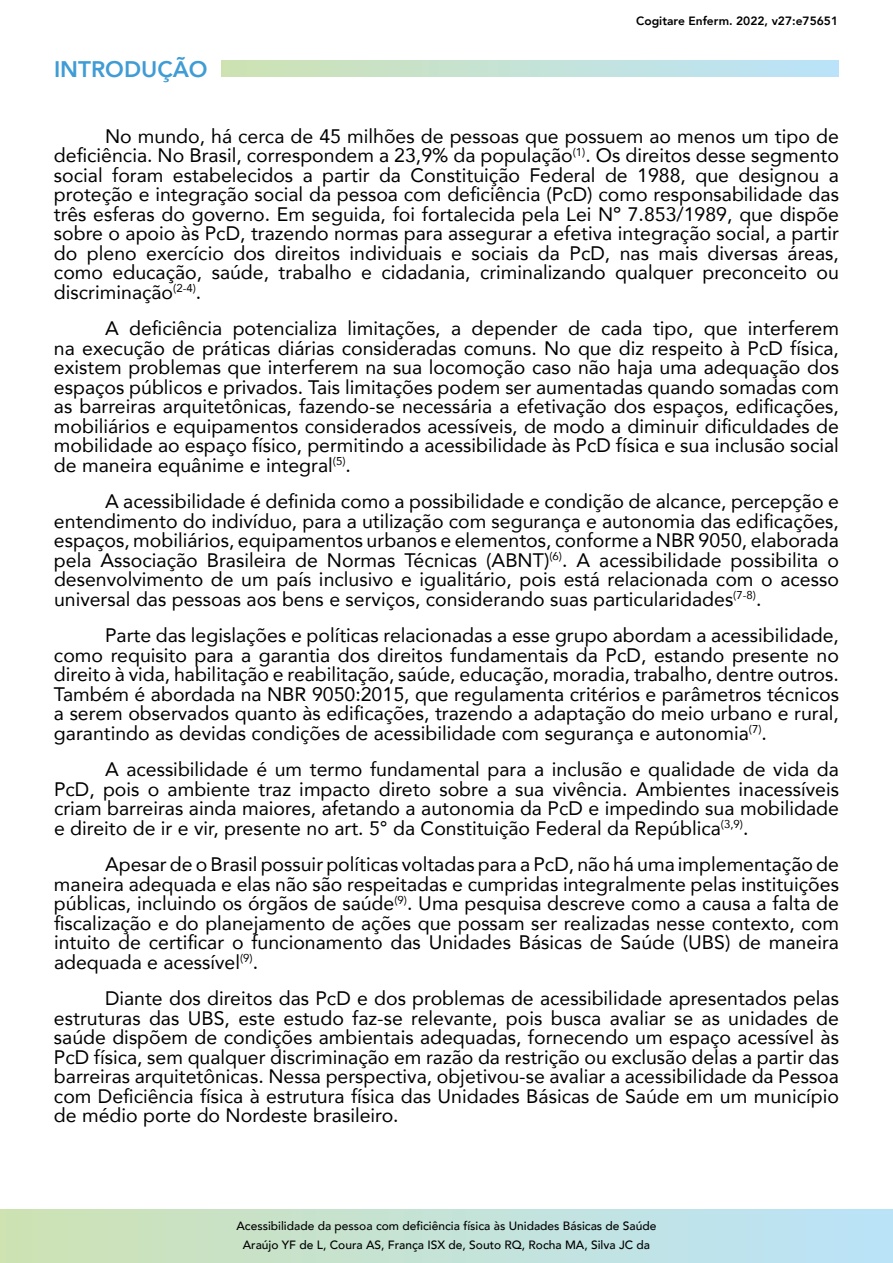
<style>
.page{position:relative;width:893px;height:1263px;background:#fff}
.page>*{position:absolute;margin:0;border:0;box-sizing:border-box;transform-origin:0 0}
.t1{font:800 22.5px "Avenir";color:#409cd4}
.t2{font:19.5px/19.5px "Avenir";color:#000;text-align:justify}
.t3{font:500 12px/18.6px "Avenir";color:#000;text-align:center}
.t4{font:800 12px "Avenir";color:#000}
</style>
<div class="page">
<div style="left:221px;top:60px;width:618px;height:17px;background:linear-gradient(to right,#cee2b3,#bae3fb)"></div>
<svg style="left:0;top:1209px;width:893px;height:54px;background:#c4e2d6"></svg>
<p class="t1" style="left:54px;top:51px;width:155px">INTRODUÇÃO</p>
<p class="t4" style="left:636px;top:12px;width:203px">Cogitare Enferm. 2022, v27:e75651</p>
<p class="t2" style="left:54px;top:126px;width:786px;text-indent:51px">No mundo, há cerca de 45 milhões de pessoas que possuem ao menos um tipo de deficiência. No Brasil, correspondem a 23,9% da população<sup>(1)</sup>. Os direitos desse segmento social foram estabelecidos a partir da Constituição Federal de 1988, que designou a proteção e integração social da pessoa com deficiência (PcD) como responsabilidade das três esferas do governo. Em seguida, foi fortalecida pela Lei Nº 7.853/1989, que dispõe sobre o apoio às PcD, trazendo normas para assegurar a efetiva integração social, a partir do pleno exercício dos direitos individuais e sociais da PcD, nas mais diversas áreas, como educação, saúde, trabalho e cidadania, criminalizando qualquer preconceito ou discriminação<sup>(2-4)</sup>.</p>
<p class="t2" style="left:54px;top:318px;width:786px;text-indent:51px">A deficiência potencializa limitações, a depender de cada tipo, que interferem na execução de práticas diárias consideradas comuns. No que diz respeito à PcD física, existem problemas que interferem na sua locomoção caso não haja uma adequação dos espaços públicos e privados. Tais limitações podem ser aumentadas quando somadas com as barreiras arquitetônicas, fazendo-se necessária a efetivação dos espaços, edificações, mobiliários e equipamentos considerados acessíveis, de modo a diminuir dificuldades de mobilidade ao espaço físico, permitindo a acessibilidade às PcD física e sua inclusão social de maneira equânime e integral<sup>(5)</sup>.</p>
<p class="t2" style="left:54px;top:491px;width:786px;text-indent:51px">A acessibilidade é definida como a possibilidade e condição de alcance, percepção e entendimento do indivíduo, para a utilização com segurança e autonomia das edificações, espaços, mobiliários, equipamentos urbanos e elementos, conforme a NBR 9050, elaborada pela Associação Brasileira de Normas Técnicas (ABNT)<sup>(6)</sup>. A acessibilidade possibilita o desenvolvimento de um país inclusivo e igualitário, pois está relacionada com o acesso universal das pessoas aos bens e serviços, considerando suas particularidades<sup>(7-8)</sup>.</p>
<p class="t2" style="left:54px;top:625px;width:786px;text-indent:51px">Parte das legislações e políticas relacionadas a esse grupo abordam a acessibilidade, como requisito para a garantia dos direitos fundamentais da PcD, estando presente no direito à vida, habilitação e reabilitação, saúde, educação, moradia, trabalho, dentre outros.<br>Também é abordada na NBR 9050:2015, que regulamenta critérios e parâmetros técnicos a serem observados quanto às edificações, trazendo a adaptação do meio urbano e rural, garantindo as devidas condições de acessibilidade com segurança e autonomia<sup>(7)</sup>.</p>
<p class="t2" style="left:54px;top:759px;width:786px;text-indent:51px">A acessibilidade é um termo fundamental para a inclusão e qualidade de vida da PcD, pois o ambiente traz impacto direto sobre a sua vivência. Ambientes inacessíveis criam barreiras ainda maiores, afetando a autonomia da PcD e impedindo sua mobilidade e direito de ir e vir, presente no art. 5° da Constituição Federal da República<sup>(3,9)</sup>.</p>
<p class="t2" style="left:54px;top:854px;width:786px;text-indent:51px">Apesar de o Brasil possuir políticas voltadas para a PcD, não há uma implementação de maneira adequada e elas não são respeitadas e cumpridas integralmente pelas instituições públicas, incluindo os órgãos de saúde<sup>(9)</sup>. Uma pesquisa descreve como a causa a falta de fiscalização e do planejamento de ações que possam ser realizadas nesse contexto, com intuito de certificar o funcionamento das Unidades Básicas de Saúde (UBS) de maneira adequada e acessível<sup>(9)</sup>.</p>
<p class="t2" style="left:54px;top:988px;width:786px;text-indent:51px">Diante dos direitos das PcD e dos problemas de acessibilidade apresentados pelas estruturas das UBS, este estudo faz-se relevante, pois busca avaliar se as unidades de saúde dispõem de condições ambientais adequadas, fornecendo um espaço acessível às PcD física, sem qualquer discriminação em razão da restrição ou exclusão delas a partir das barreiras arquitetônicas. Nessa perspectiva, objetivou-se avaliar a acessibilidade da Pessoa com Deficiência física à estrutura física das Unidades Básicas de Saúde em um município de médio porte do Nordeste brasileiro.</p>
<p class="t3" style="left:236px;top:1216px;width:422px">Acessibilidade da pessoa com deficiência física às Unidades Básicas de Saúde<br>Araújo YF de L, Coura AS, França ISX de, Souto RQ, Rocha MA, Silva JC da</p>
</div>
